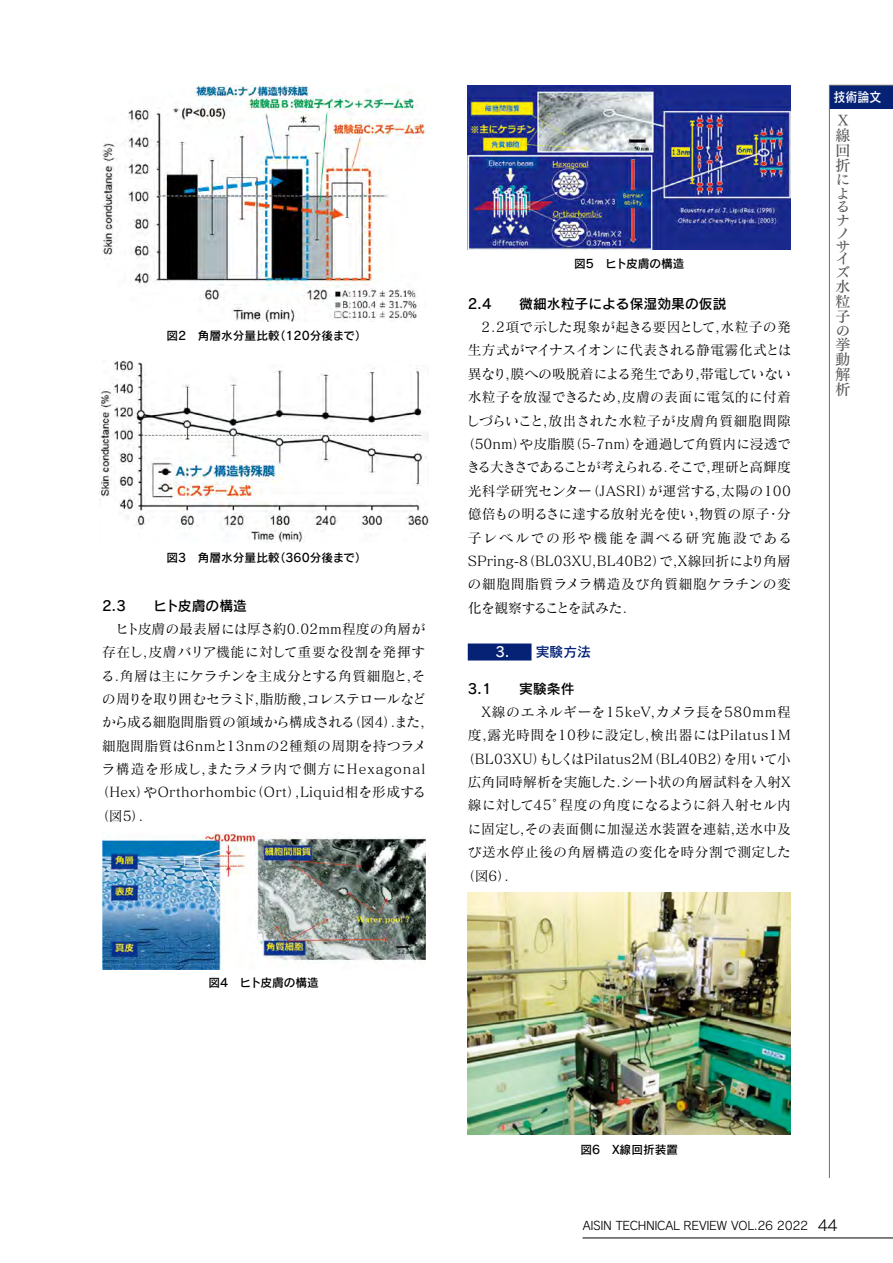
<style>
.page{position:relative;width:893px;height:1263px;background:#fff}
.page>*{position:absolute;margin:0;border:0;box-sizing:border-box;transform-origin:0 0}
.t1{font:14.85px/15.1px "Tsuku Min Pr 5 N D";color:#595757}
.t2{font:13.8px "Matisse Pro M";letter-spacing:.005em;color:#000}
.t3{font:13.8px "Matisse Pro M";letter-spacing:-.03em;color:#000}
.t4{font:13.8px "Matisse Pro M";letter-spacing:.03em;color:#000}
.t5{font:13.8px "Matisse Pro M";letter-spacing:.035em;color:#000}
.t6{font:13.8px "Matisse Pro M";letter-spacing:.045em;color:#000}
.t7{font:13.8px "Rodin Pro DB";color:#000}
.t8{font:13.8px "Matisse Pro M";letter-spacing:.025em;color:#000}
.t9{font:13.8px "Matisse Pro M";letter-spacing:.075em;color:#000}
.t10{font:13.8px "Matisse Pro M";letter-spacing:-.095em;color:#000}
.t11{font:13.8px "Matisse Pro M";letter-spacing:.04em;color:#000}
.t12{font:13.8px "Matisse Pro M";letter-spacing:.145em;color:#000}
.t13{font:13.8px "Rodin Pro DB";color:#052275}
.t14{font:13.35px "Rodin Pro DB";color:#fff;scale:.9 1}
.t15{font:11.7px "Rodin Pro N DB";color:#000}
.t16{font:11.7px "Rodin Pro M";letter-spacing:-.03em;color:#000}
.s1{color:#fff}
.s2{font-size:14.85px}
</style>
<div class="page">
<svg style="left:829px;top:85px;width:64px;height:1093px"></svg>
<img style="left:102px;top:85px;width:323px;height:237px">
<img style="left:99px;top:360px;width:329px;height:182px">
<img style="left:102px;top:832px;width:323px;height:137px">
<div style="left:468px;top:643px;width:63px;height:17px;background:#052275"></div>
<img style="left:468px;top:85px;width:323px;height:165px">
<img style="left:468px;top:892px;width:323px;height:243px">
<hr style="left:583px;top:1237px;width:310px;height:1px;background:#000">
<p class="t15" style="left:166px;top:328px;width:202px">図2　角層水分量比較（120分後まで）</p>
<p class="t15" style="left:166px;top:549px;width:202px">図3　角層水分量比較（360分後まで）</p>
<p class="t7" style="left:102px;top:596px;width:147px">2.3　　ヒト皮膚の構造</p>
<p class="t2" style="left:115px;top:620px;width:312px">ヒト皮膚の最表層には厚さ約0.02mm程度の角層が</p>
<p class="t2" style="left:102px;top:643px;width:325px">存在し,皮膚バリア機能に対して重要な役割を発揮す</p>
<p class="t2" style="left:101px;top:667px;width:326px">る.角層は主にケラチンを主成分とする角質細胞と,そ</p>
<p class="t3" style="left:102px;top:690px;width:326px">の周りを取り囲むセラミド,脂肪酸,コレステロールなど</p>
<p class="t3" style="left:102px;top:713px;width:325px">から成る細胞間脂質の領域から構成される（図4）.また,</p>
<p class="t2" style="left:102px;top:737px;width:325px">細胞間脂質は6nmと13nmの2種類の周期を持つラメ</p>
<p class="t9" style="left:101px;top:760px;width:325px">ラ構造を形成し,またラメラ内で側方にHexagonal</p>
<p class="t4" style="left:95px;top:784px;width:333px">（Hex）やOrthorhombic（Ort）,Liquid相を形成する</p>
<p class="t2" style="left:95px;top:807px;width:52px">（図5）.</p>
<p class="t15" style="left:208px;top:975px;width:112px">図4　ヒト皮膚の構造</p>
<p class="t15" style="left:574px;top:256px;width:112px">図5　ヒト皮膚の構造</p>
<p class="t7" style="left:468px;top:294px;width:260px">2.4　　微細水粒子による保湿効果の仮説</p>
<p class="t2" style="left:482px;top:318px;width:311px">2.2項で示した現象が起きる要因として,水粒子の発</p>
<p class="t2" style="left:468px;top:342px;width:325px">生方式がマイナスイオンに代表される静電霧化式とは</p>
<p class="t2" style="left:468px;top:365px;width:325px">異なり,膜への吸脱着による発生であり,帯電していない</p>
<p class="t4" style="left:468px;top:388px;width:325px">水粒子を放湿できるため,皮膚の表面に電気的に付着</p>
<p class="t6" style="left:466px;top:412px;width:326px">しづらいこと,放出された水粒子が皮膚角質細胞間隙</p>
<p class="t2" style="left:461px;top:435px;width:332px">（50nm）や皮脂膜（5-7nm）を通過して角質内に浸透で</p>
<p class="t10" style="left:466px;top:459px;width:326px">きる大きさであることが考えられる.そこで,理研と高輝度</p>
<p class="t8" style="left:468px;top:482px;width:325px">光科学研究センター（JASRI）が運営する,太陽の100</p>
<p class="t2" style="left:468px;top:505px;width:325px">億倍もの明るさに達する放射光を使い,物質の原子・分</p>
<p class="t12" style="left:468px;top:529px;width:326px">子レベルでの形や機能を調べる研究施設である</p>
<p class="t2" style="left:468px;top:552px;width:325px">SPring-8（BL03XU,BL40B2）で,X線回折により角層</p>
<p class="t11" style="left:468px;top:575px;width:325px">の細胞間脂質ラメラ構造及び角質細胞ケラチンの変</p>
<p class="t3" style="left:468px;top:599px;width:161px">化を観察することを試みた.</p>
<p class="t13" style="left:495px;top:643px;width:97px"><span class="s1">3.</span> 実験方法</p>
<p class="t7" style="left:468px;top:679px;width:108px">3.1　　実験条件</p>
<p class="t6" style="left:482px;top:703px;width:311px">X線のエネルギーを15keV,カメラ長を580mm程</p>
<p class="t5" style="left:468px;top:726px;width:325px">度,露光時間を10秒に設定し,検出器にはPilatus1M</p>
<p class="t2" style="left:461px;top:750px;width:331px">（BL03XU）もしくはPilatus2M（BL40B2）を用いて小</p>
<p class="t2" style="left:468px;top:773px;width:325px">広角同時解析を実施した.シート状の角層試料を入射X</p>
<p class="t2" style="left:468px;top:797px;width:325px">線に対して45°程度の角度になるように斜入射セル内</p>
<p class="t2" style="left:468px;top:820px;width:325px">に固定し,その表面側に加湿送水装置を連結,送水中及</p>
<p class="t5" style="left:468px;top:843px;width:325px">び送水停止後の角層構造の変化を時分割で測定した</p>
<p class="t2" style="left:461px;top:867px;width:52px">（図6）.</p>
<p class="t14" style="left:833px;top:88px;width:55px">技術論文</p>
<p class="t1" style="left:836px;top:111px;width:20px">X<br>X<br>X<br>XX</p>
<p class="t1" style="left:836px;top:178px;width:19px;line-height:27.2px">XX<br>X</p>
<p class="t1" style="left:836px;top:225px;width:22px;line-height:12.5px;text-align:center">XX<br>X</p>
<p class="t1" style="left:836px;top:264px;width:16px;line-height:13.5px">X<br>X</p>
<p class="t1" style="left:836px;top:292px;width:21px">X<br>XX</p>
<p class="t1" style="left:836px;top:329px;width:23px;line-height:28.8px">XX<br>X</p>
<p class="t1" style="left:836px;top:380px;width:16px">X</p>
<p class="t15" style="left:581px;top:1142px;width:99px">図6　X線回折装置</p>
<p class="t16" style="left:583px;top:1218px;width:257px">AISIN TECHNICAL REVIEW VOL.26 2022 <span class="s2">44</span></p>
</div>
